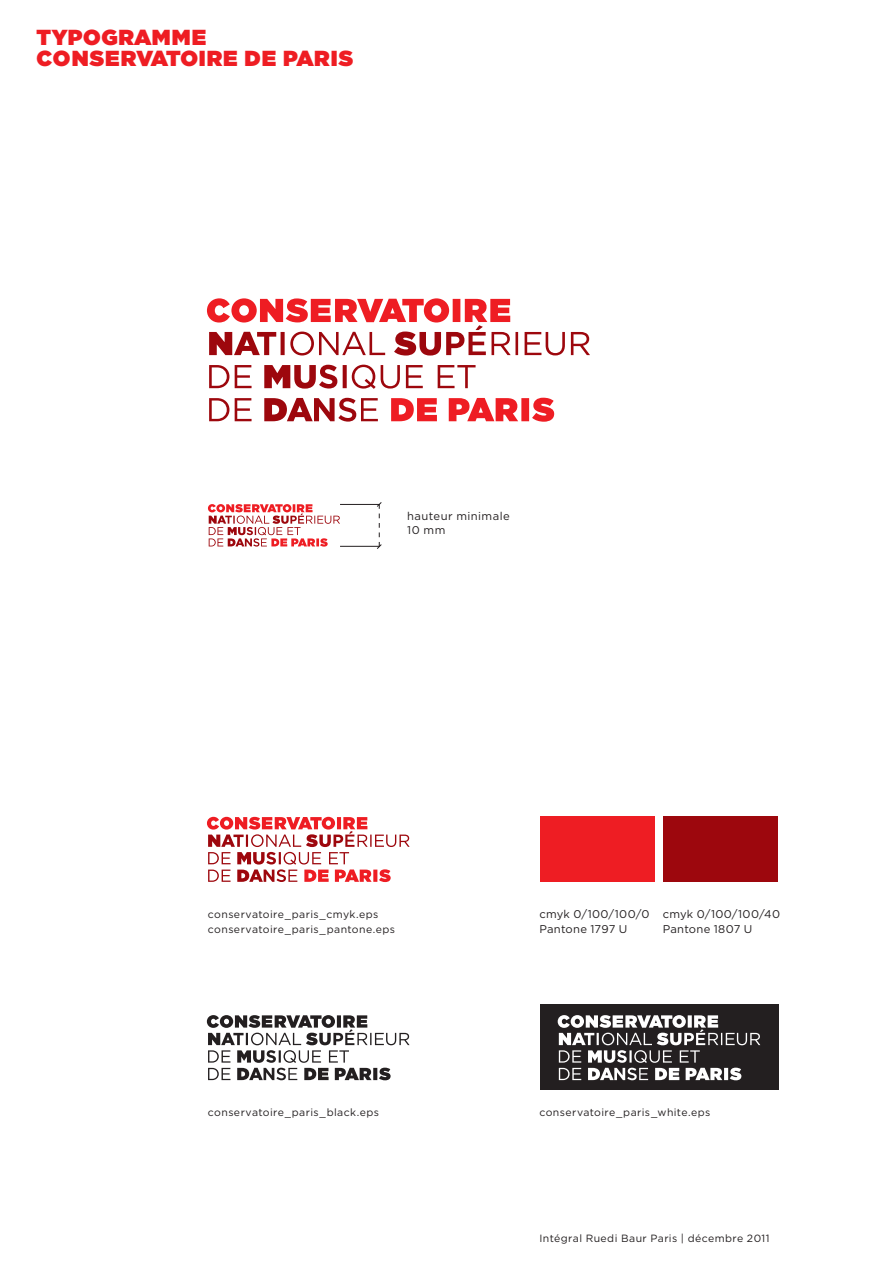
<style>
.page{position:relative;width:893px;height:1263px;background:#fff}
.page>*{position:absolute;margin:0;border:0;box-sizing:border-box;transform-origin:0 0}
.t1{font:900 21.75px/21.8px "Gotham HTF";letter-spacing:.03em;color:#ee1d23}
.t2{font:11.25px/15px "Gotham HTF";letter-spacing:.03em;color:#231f20}
.t3{font:10.5px/15px "Gotham HTF";letter-spacing:.04em;color:#231f20}
</style>
<div class="page">
<div style="left:540px;top:817px;width:115px;height:65px;background:#ee1d23"></div>
<div style="left:540px;top:1004px;width:238px;height:85px;background:#231f20"></div>
<div style="left:663px;top:817px;width:114px;height:65px;background:#9d070d"></div>
<svg style="left:207px;top:817px;width:203px;height:65px"></svg>
<svg style="left:391px;top:398px;width:163px;height:24px"></svg>
<svg style="left:209px;top:398px;width:169px;height:24px"></svg>
<svg style="left:209px;top:365px;width:267px;height:24px"></svg>
<svg style="left:207px;top:298px;width:383px;height:58px"></svg>
<svg style="left:208px;top:504px;width:132px;height:43px"></svg>
<svg style="left:207px;top:1015px;width:203px;height:65px"></svg>
<svg style="left:558px;top:1015px;width:202px;height:65px"></svg>
<hr style="left:340px;top:504px;width:40px;height:1px;background:#231f20">
<svg style="left:376px;top:502px;width:6px;height:47px"></svg>
<hr style="left:340px;top:546px;width:40px;height:1px;background:#231f20">
<h1 class="t1" style="left:37px;top:26px;width:318px">TYPOGRAMME<br>CONSERVATOIRE DE PARIS</h1>
<p class="t2" style="left:407px;top:509px;width:104px;line-height:13.5px">hauteur minimale<br>10 mm</p>
<p class="t3" style="left:208px;top:907px;width:189px">conservatoire_paris_cmyk.eps conservatoire_paris_pantone.eps</p>
<p class="t2" style="left:539px;top:906px;width:111px">cmyk 0/100/100/0<br>Pantone 1797 U</p>
<p class="t2" style="left:663px;top:906px;width:119px">cmyk 0/100/100/40<br>Pantone 1807 U</p>
<p class="t3" style="left:208px;top:1105px;width:173px">conservatoire_paris_black.eps</p>
<p class="t3" style="left:539px;top:1105px;width:172px">conservatoire_paris_white.eps</p>
<p class="t3" style="left:539px;top:1231px;width:232px">Intégral Ruedi Baur Paris | décembre 2011</p>
</div>
